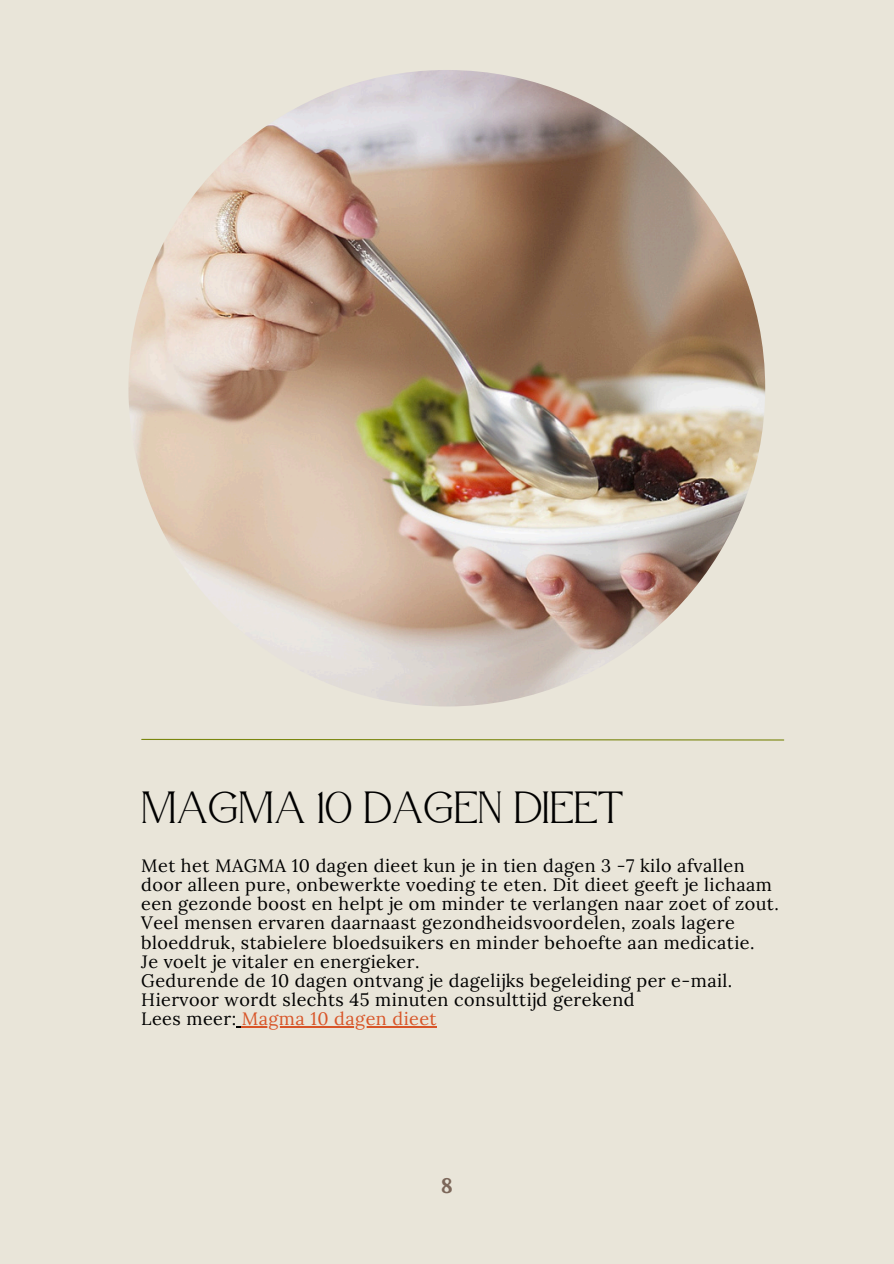
<style>
.page{position:relative;width:894px;height:1264px;background:#fff}
.page>*{position:absolute;margin:0;border:0;box-sizing:border-box;transform-origin:0 0}
.t1{font:45px "Atteron";color:#000}
.t2{font:700 21px "Lora";color:#7c675a}
.t3{font:18px/19.2px "Lora";letter-spacing:.025em;color:#000}
.t4{font:18px "Lora";letter-spacing:.025em;color:#d85528}
.s1{color:#000}
</style>
<div class="page">
<div style="left:0;top:0;width:893px;height:1263px;background:#e9e5d9"></div>
<img style="left:128px;top:70px;width:637px;height:636px;border-radius:50%">
<hr style="left:242px;top:1026px;width:195px;height:1px;background:#d85528">
<svg style="left:141px;top:738px;width:643px;height:3px"></svg>
<p class="t1" style="left:141px;top:781px;width:483px">MAGMA 10 DAGEN DIEET</p>
<h1 class="t3" style="left:141px;top:855px;width:639px">Met het MAGMA 10 dagen dieet kun je in tien dagen 3 -7 kilo afvallen door alleen pure, onbewerkte voeding te eten. Dit dieet geeft je lichaam een gezonde boost en helpt je om minder te verlangen naar zoet of zout.</h1>
<p class="t3" style="left:141px;top:913px;width:614px">Veel mensen ervaren daarnaast gezondheidsvoordelen, zoals lagere bloeddruk, stabielere bloedsuikers en minder behoefte aan medicatie.</p>
<p class="t3" style="left:141px;top:951px;width:280px">Je voelt je vitaler en energieker.</p>
<p class="t3" style="left:141px;top:970px;width:592px">Gedurende de 10 dagen ontvang je dagelijks begeleiding per e-mail.<br>Hiervoor wordt slechts 45 minuten consulttijd gerekend</p>
<p class="t4" style="left:141px;top:1007px;width:297px"><span class="s1">Lees meer:</span> Magma 10 dagen dieet</p>
<p class="t2" style="left:440px;top:1172px;width:14px">8</p>
</div>
